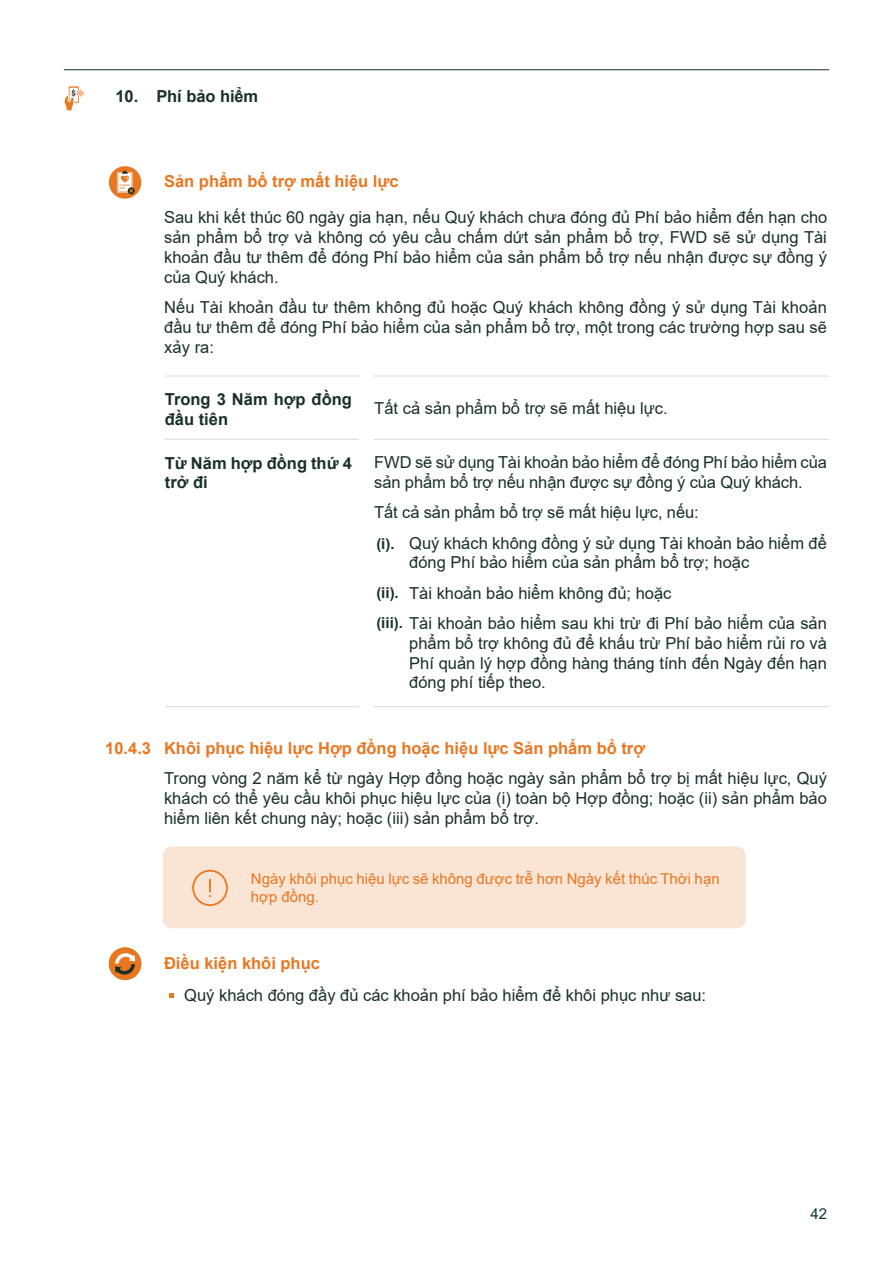
<style>
.page{position:relative;width:893px;height:1263px;background:#fff}
.page>*{position:absolute;margin:0;border:0;box-sizing:border-box;transform-origin:0 0}
.t1{font:16.5px/19.8px "Arial";color:#183028;text-align:justify}
.t2{font:700 16.5px "Arial";color:#e87722}
.t3{font:700 16.5px/19.8px "Arial";color:#183028}
.t4{font:15px/18px "Arial";color:#e87722}
.t5{font:700 15px "Arial";color:#183028}
.t6{font:15px "Arial";color:#0b3b32}
.s1{font-weight:700;font-size:15px}
</style>
<div class="page">
<svg style="left:65px;top:86px;width:20px;height:24px"></svg>
<hr style="left:64px;top:69px;width:765px;height:1px;background:#183028">
<svg style="left:169px;top:993px;width:5px;height:5px"></svg>
<div style="left:163px;top:846px;width:583px;height:82px;background:#fae4d3;border-radius:9px"></div>
<svg style="left:192px;top:870px;width:36px;height:36px"></svg>
<hr style="left:165px;top:706px;width:194px;height:1px;background:#dbdfe1">
<hr style="left:373px;top:706px;width:456px;height:1px;background:#dbdfe1">
<hr style="left:165px;top:375px;width:194px;height:2px;background:#dbdfe1">
<hr style="left:373px;top:375px;width:456px;height:2px;background:#dbdfe1">
<hr style="left:165px;top:439px;width:194px;height:1px;background:#dbdfe1">
<hr style="left:373px;top:439px;width:456px;height:1px;background:#dbdfe1">
<svg style="left:109px;top:166px;width:32px;height:33px"></svg>
<div style="left:109px;top:947px;width:32px;height:33px;background:#e87722;border-radius:50%"></div>
<svg style="left:115px;top:953px;width:21px;height:22px"></svg>
<svg style="left:117px;top:170px;width:16px;height:23px"></svg>
<p class="t3" style="left:116px;top:86px;width:144px">10. Phí bảo hiểm</p>
<p class="t2" style="left:164px;top:170px;width:236px">Sản phẩm bổ trợ mất hiệu lực</p>
<p class="t1" style="left:164px;top:208px;width:665px">Sau khi kết thúc 60 ngày gia hạn, nếu Quý khách chưa đóng đủ Phí bảo hiểm đến hạn cho sản phẩm bổ trợ và không có yêu cầu chấm dứt sản phẩm bổ trợ, FWD sẽ sử dụng Tài khoản đầu tư thêm để đóng Phí bảo hiểm của sản phẩm bổ trợ nếu nhận được sự đồng ý của Quý khách.</p>
<p class="t1" style="left:164px;top:297px;width:664px">Nếu Tài khoản đầu tư thêm không đủ hoặc Quý khách không đồng ý sử dụng Tài khoản đầu tư thêm để đóng Phí bảo hiểm của sản phẩm bổ trợ, một trong các trường hợp sau sẽ xảy ra:</p>
<p class="t3" style="left:165px;top:389px;width:189px">Trong 3 Năm hợp đồng đầu tiên</p>
<p class="t1" style="left:374px;top:398px;width:295px">Tất cả sản phẩm bổ trợ sẽ mất hiệu lực.</p>
<p class="t3" style="left:165px;top:453px;width:189px">Từ Năm hợp đồng thứ 4 trở đi</p>
<p class="t1" style="left:374px;top:452px;width:454px">FWD sẽ sử dụng Tài khoản bảo hiểm để đóng Phí bảo hiểm của sản phẩm bổ trợ nếu nhận được sự đồng ý của Quý khách.</p>
<p class="t1" style="left:409px;top:497px;width:419px;line-height:30.6px;text-indent:-35px">Tất cả sản phẩm bổ trợ sẽ mất hiệu lực, nếu:<br>Quý khách không đồng ý sử dụng Tài khoản bảo hiểm để</p>
<p class="t1" style="left:409px;top:552px;width:342px">đóng Phí bảo hiểm của sản phẩm bổ trợ; hoặc</p>
<p class="t1" style="left:409px;top:583px;width:264px">Tài khoản bảo hiểm không đủ; hoặc</p>
<p class="t1" style="left:376px;top:613px;width:452px"><span class="s1">(iii).</span> Tài khoản bảo hiểm sau khi trừ đi Phí bảo hiểm của sản</p>
<p class="t1" style="left:409px;top:633px;width:419px">phẩm bổ trợ không đủ để khấu trừ Phí bảo hiểm rủi ro và Phí quản lý hợp đồng hàng tháng tính đến Ngày đến hạn đóng phí tiếp theo.</p>
<p class="t5" style="left:376px;top:533px;width:20px">(i).</p>
<p class="t5" style="left:376px;top:582px;width:24px">(ii).</p>
<p class="t2" style="left:105px;top:736px;width:541px">10.4.3 Khôi phục hiệu lực Hợp đồng hoặc hiệu lực Sản phẩm bổ trợ</p>
<p class="t1" style="left:164px;top:769px;width:664px">Trong vòng 2 năm kể từ ngày Hợp đồng hoặc ngày sản phẩm bổ trợ bị mất hiệu lực, Quý khách có thể yêu cầu khôi phục hiệu lực của (i) toàn bộ Hợp đồng; hoặc (ii) sản phẩm bảo hiểm liên kết chung này; hoặc (iii) sản phẩm bổ trợ.</p>
<p class="t4" style="left:251px;top:869px;width:470px">Ngày khôi phục hiệu lực sẽ không được trễ hơn Ngày kết thúc Thời hạn hợp đồng.</p>
<p class="t2" style="left:164px;top:951px;width:157px">Điều kiện khôi phục</p>
<p class="t1" style="left:184px;top:985px;width:523px">Quý khách đóng đầy đủ các khoản phí bảo hiểm để khôi phục như sau:</p>
<p class="t6" style="left:810px;top:1203px;width:18px">42</p>
</div>
